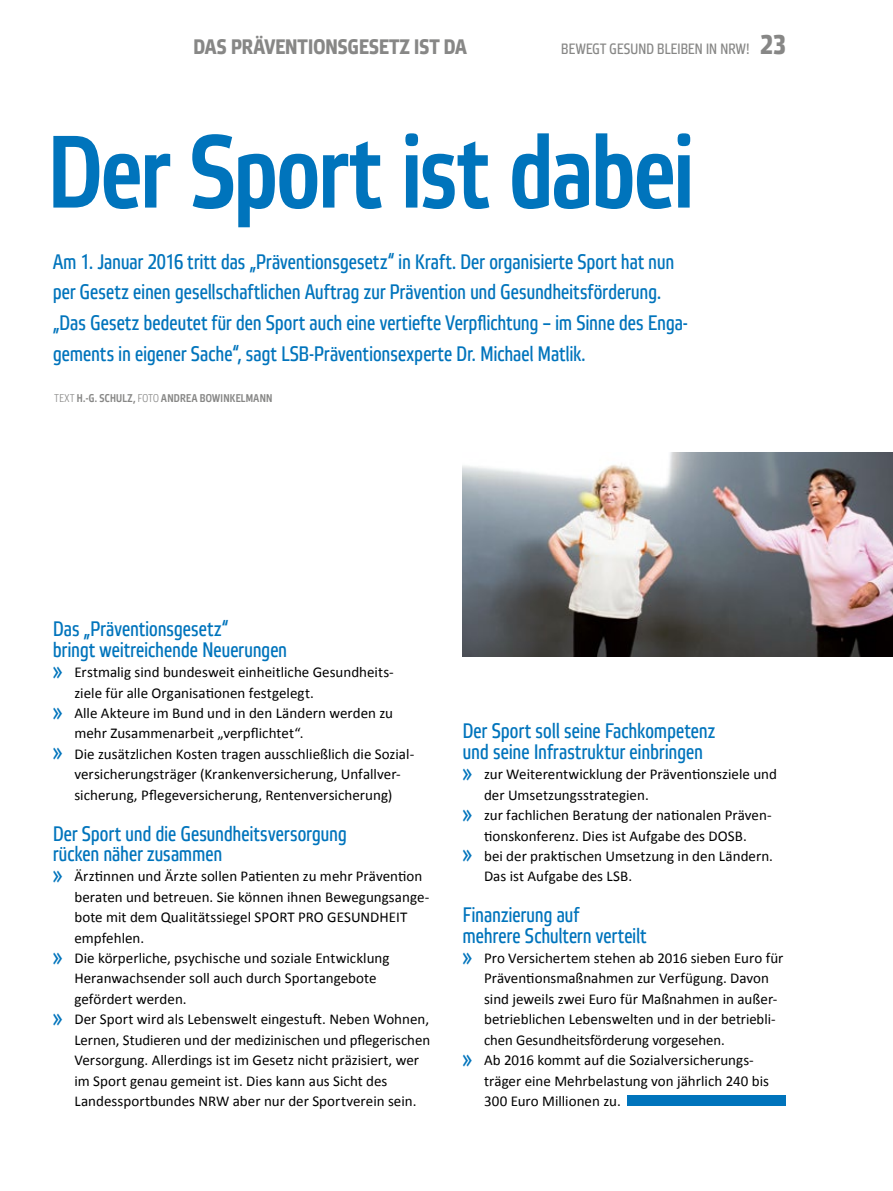
<style>
.page{position:relative;width:893px;height:1191px;background:#fff}
.page>*{position:absolute;margin:0;border:0;box-sizing:border-box;transform-origin:0 0}
.t1{font:500 102.75px "Etelka Narrow";letter-spacing:-.015em;color:#0074bc}
.t2{font:21px/20.4px "Etelka Narrow Text";letter-spacing:.01em;color:#0074bc}
.t3{font:700 21px "Etelka Narrow Text";letter-spacing:.01em;color:#878786}
.t4{font:15px "Calibri";color:#000}
.t5{font:15px "Etelka Narrow Text";letter-spacing:.015em;color:#878786}
.t6{font:500 11.25px "Etelka Narrow";letter-spacing:.03em;color:#878786}
.s1{font-weight:700;font-size:27px}
.s2{font-weight:300}
.s3{font-family:"Etelka Narrow Text";font-size:21px;color:#0074bc}
</style>
<div class="page">
<div style="left:628px;top:1095px;width:158px;height:11px;background:#0074bc"></div>
<img style="left:463px;top:452px;width:430px;height:205px">
<h2 class="t3" style="left:193px;top:35px;width:274px">DAS PRÄVENTIONSGESETZ IST DA</h2>
<p class="t5" style="left:561px;top:41px;width:226px">BEWEGT GESUND BLEIBEN IN NRW! <span class="s1">23</span></p>
<h1 class="t1" style="left:48px;top:113px;width:648px">Der Sport ist dabei</h1>
<p class="t2" style="left:53px;top:247px;width:636px;line-height:30.6px">Am 1. Januar 2016 tritt das „Präventionsgesetz“ in Kraft. Der organisierte Sport hat nun per Gesetz einen gesellschaftlichen Auftrag zur Prävention und Gesundheitsförderung. „Das Gesetz bedeutet für den Sport auch eine vertiefte Verpflichtung – im Sinne des Enga&shy;gements in eigener Sache“, sagt LSB-Präventionsexperte Dr. Michael Matlik.</p>
<p class="t6" style="left:55px;top:391px;width:219px"><span class="s2">TEXT</span> H.-G. SCHULZ, <span class="s2">FOTO</span> ANDREA BOWINKELMANN</p>
<h2 class="t2" style="left:53px;top:620px;width:235px">Das „Präventionsgesetz“<br>bringt weitreichende Neuerungen</h2>
<p class="t4" style="left:53px;top:662px;width:342px"><span class="s3">»</span> Erstmalig sind bundesweit einheitliche Gesundheits-</p>
<p class="t4" style="left:74px;top:683px;width:241px">ziele für alle Organisationen festgelegt.</p>
<p class="t4" style="left:53px;top:703px;width:341px"><span class="s3">»</span> Alle Akteure im Bund und in den Ländern werden zu</p>
<p class="t4" style="left:74px;top:724px;width:231px">mehr Zusammenarbeit „verpflichtet“.</p>
<p class="t4" style="left:53px;top:744px;width:363px"><span class="s3">»</span> Die zusätzlichen Kosten tragen ausschließlich die Sozial-</p>
<p class="t4" style="left:74px;top:765px;width:328px">versicherungsträger (Krankenversicherung, Unfallver-</p>
<p class="t4" style="left:74px;top:785px;width:320px">sicherung, Pflegeversicherung, Rentenversicherung)</p>
<h2 class="t2" style="left:53px;top:824px;width:295px">Der Sport und die Gesundheitsversorgung rücken näher zusammen</h2>
<p class="t4" style="left:53px;top:867px;width:371px"><span class="s3">»</span> Ärztinnen und Ärzte sollen Patienten zu mehr Prävention</p>
<p class="t4" style="left:74px;top:887px;width:356px">beraten und betreuen. Sie können ihnen Bewegungsange-</p>
<p class="t4" style="left:74px;top:907px;width:334px">bote mit dem Qualitätssiegel SPORT PRO GESUNDHEIT</p>
<p class="t4" style="left:74px;top:928px;width:71px">empfehlen.</p>
<p class="t4" style="left:53px;top:948px;width:338px"><span class="s3">»</span> Die körperliche, psychische und soziale Entwicklung</p>
<p class="t4" style="left:74px;top:969px;width:304px">Heranwachsender soll auch durch Sportangebote</p>
<p class="t4" style="left:74px;top:989px;width:114px">gefördert werden.</p>
<p class="t4" style="left:53px;top:1009px;width:377px"><span class="s3">»</span> Der Sport wird als Lebenswelt eingestuft. Neben Wohnen,</p>
<p class="t4" style="left:74px;top:1030px;width:357px">Lernen, Studieren und der medizinischen und pflegerischen</p>
<p class="t4" style="left:74px;top:1050px;width:346px">Versorgung. Allerdings ist im Gesetz nicht präzisiert, wer</p>
<p class="t4" style="left:74px;top:1071px;width:315px">im Sport genau gemeint ist. Dies kann aus Sicht des</p>
<p class="t4" style="left:74px;top:1091px;width:344px">Landessportbundes NRW aber nur der Sportverein sein.</p>
<h2 class="t2" style="left:463px;top:722px;width:254px">Der Sport soll seine Fachkompetenz und seine Infrastruktur einbringen</h2>
<p class="t4" style="left:463px;top:765px;width:316px"><span class="s3">»</span> zur Weiterentwicklung der Präventionsziele und</p>
<p class="t4" style="left:484px;top:785px;width:166px">der Umsetzungsstrategien.</p>
<p class="t4" style="left:463px;top:805px;width:310px"><span class="s3">»</span> zur fachlichen Beratung der nationalen Präven-</p>
<p class="t4" style="left:484px;top:826px;width:264px">tionskonferenz. Dies ist Aufgabe des DOSB.</p>
<p class="t4" style="left:463px;top:846px;width:312px"><span class="s3">»</span> bei der praktischen Umsetzung in den Ländern.</p>
<p class="t4" style="left:484px;top:867px;width:150px">Das ist Aufgabe des LSB.</p>
<h2 class="t2" style="left:463px;top:905px;width:185px">Finanzierung auf<br>mehrere Schultern verteilt</h2>
<p class="t4" style="left:463px;top:948px;width:322px"><span class="s3">»</span> Pro Versichertem stehen ab 2016 sieben Euro für</p>
<p class="t4" style="left:484px;top:969px;width:286px">Präventionsmaßnahmen zur Verfügung. Davon</p>
<p class="t4" style="left:484px;top:989px;width:295px">sind jeweils zwei Euro für Maßnahmen in außer-</p>
<p class="t4" style="left:484px;top:1009px;width:293px">betrieblichen Lebenswelten und in der betriebli-</p>
<p class="t4" style="left:484px;top:1030px;width:242px">chen Gesundheitsförderung vorgesehen.</p>
<p class="t4" style="left:463px;top:1050px;width:293px"><span class="s3">»</span> Ab 2016 kommt auf die Sozialversicherungs-</p>
<p class="t4" style="left:484px;top:1071px;width:287px">träger eine Mehrbelastung von jährlich 240 bis</p>
<p class="t4" style="left:484px;top:1091px;width:138px">300 Euro Millionen zu.</p>
</div>
